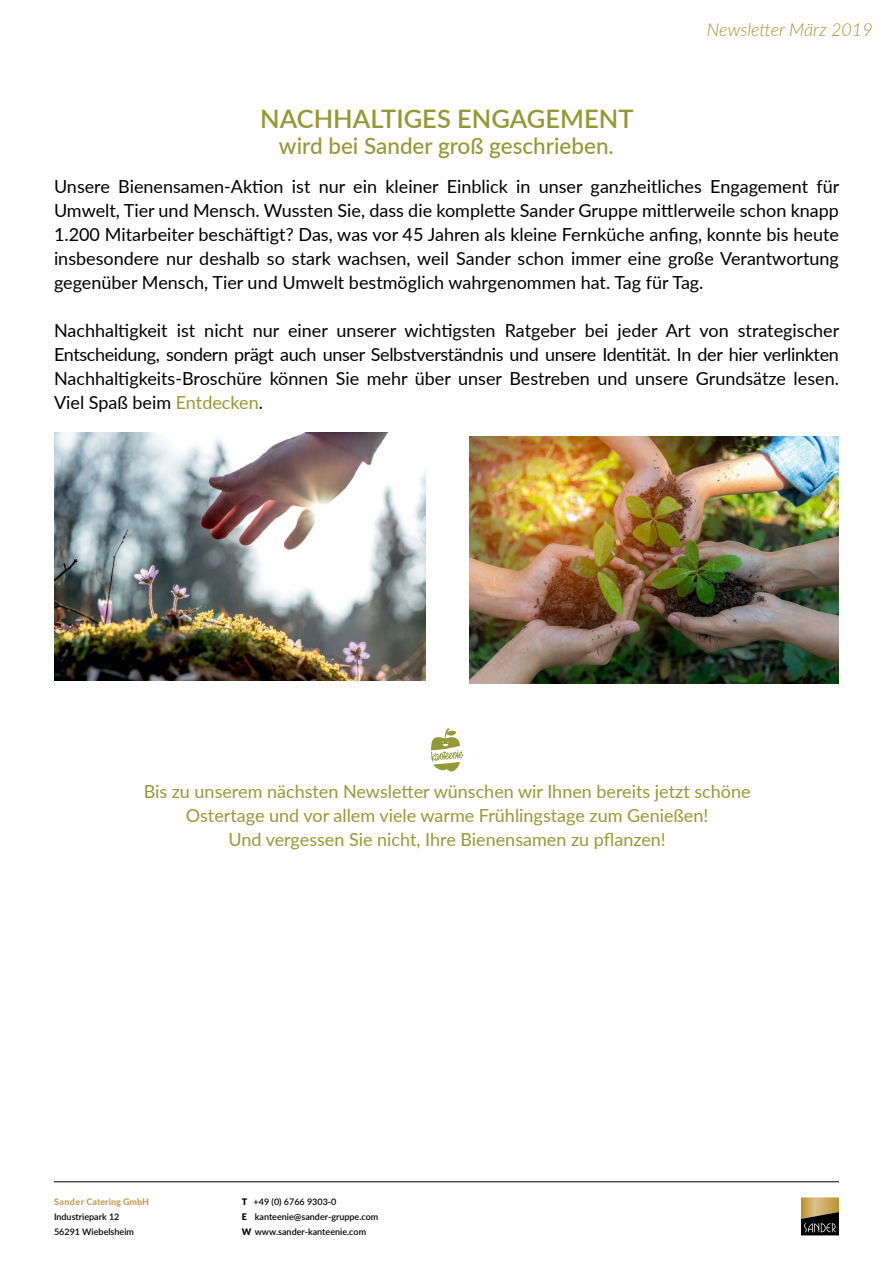
<style>
.page{position:relative;width:893px;height:1263px;background:#fff}
.page>*{position:absolute;margin:0;border:0;box-sizing:border-box;transform-origin:0 0}
.t1{font:600 25.5px "Lato";color:#949934}
.t2{font:500 22.5px "Lato";color:#949934}
.t3{font:18px/24px "Lato";color:#000;text-align:justify}
.t4{font:18px/24px "Lato";color:#949934;text-align:center}
.t5{font:italic 300 18px "Lato";color:#949934}
.t6{font:600 9px/15px "Lato";color:#000}
.t7{font:800 9px "Lato";color:#c39f56}
.s1{color:#949934}
.s2{font-weight:900}
</style>
<div class="page">
<hr style="left:54px;top:1181px;width:785px;height:1px;background:#000">
<svg style="left:801px;top:1197px;width:38px;height:38px"></svg>
<svg style="left:431px;top:728px;width:33px;height:44px"></svg>
<img style="left:54px;top:433px;width:371px;height:247px">
<img style="left:470px;top:437px;width:369px;height:246px">
<p class="t5" style="left:707px;top:17px;width:167px">Newsletter März 2019</p>
<h1 class="t1" style="left:260px;top:101px;width:375px">NACHHALTIGES ENGAGEMENT</h1>
<p class="t2" style="left:279px;top:130px;width:336px">wird bei Sander groß geschrieben.</p>
<p class="t3" style="left:54px;top:173px;width:787px">Unsere Bienensamen-Aktion ist nur ein kleiner Einblick in unser ganzheitliches Engagement für Umwelt, Tier und Mensch. Wussten Sie, dass die komplette Sander Gruppe mittlerweile schon knapp 1.200 Mitarbeiter beschäftigt? Das, was vor 45 Jahren als kleine Fernküche anfing, konnte bis heute insbesondere nur deshalb so stark wachsen, weil Sander schon immer eine große Verantwortung gegenüber Mensch, Tier und Umwelt bestmöglich wahrgenommen hat. Tag für Tag.</p>
<p class="t3" style="left:54px;top:317px;width:787px">Nachhaltigkeit ist nicht nur einer unserer wichtigsten Ratgeber bei jeder Art von strategischer Entscheidung, sondern prägt auch unser Selbstverständnis und unsere Identität. In der hier verlinkten Nachhaltigkeits-Broschüre können Sie mehr über unser Bestreben und unsere Grundsätze lesen.<br>Viel Spaß beim <span class="s1">Entdecken</span>.</p>
<p class="t4" style="left:144px;top:779px;width:608px">Bis zu unserem nächsten Newsletter wünschen wir Ihnen bereits jetzt schöne<br>Ostertage und vor allem viele warme Frühlingstage zum Genießen!<br>Und vergessen Sie nicht, Ihre Bienensamen zu pflanzen!</p>
<p class="t7" style="left:54px;top:1195px;width:97px">Sander Catering GmbH</p>
<p class="t6" style="left:54px;top:1208px;width:82px">Industriepark 12<br>56291 Wiebelsheim</p>
<p class="t6" style="left:242px;top:1193px;width:138px"><span class="s2">T</span> +49 (0) 6766 9303-0<br><span class="s2">E</span> kanteenie@sander-gruppe.com<br><span class="s2">W</span> www.sander-kanteenie.com</p>
</div>
